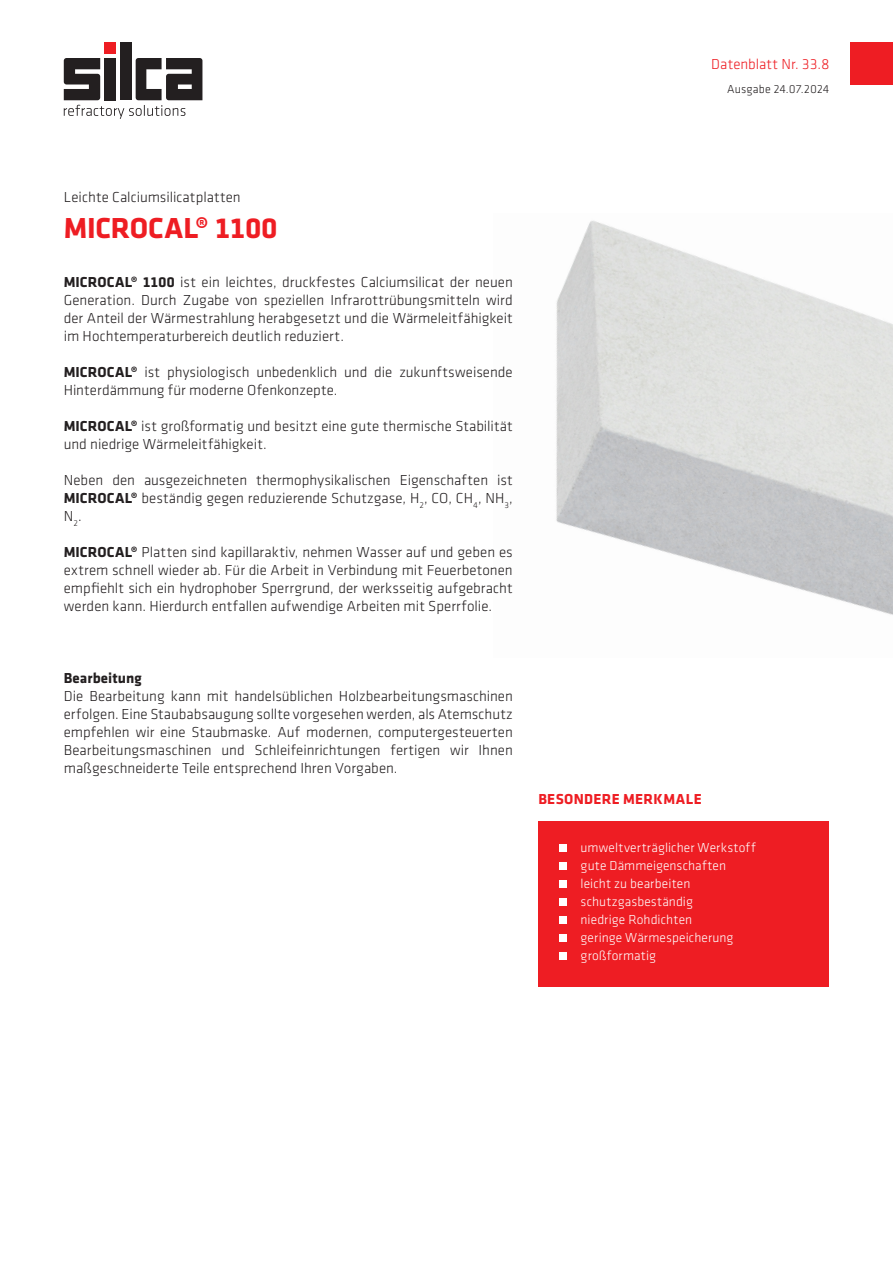
<style>
.page{position:relative;width:893px;height:1263px;background:#fff}
.page>*{position:absolute;margin:0;border:0;box-sizing:border-box;transform-origin:0 0}
.t1{font:700 30px "Klavika";letter-spacing:-.005em;color:#ee1d23}
.t2{font:15px/18px "Klavika Light TF";color:#231f20;text-align:justify}
.t3{font:15px "Klavika Light TF";color:#ee1d23}
.t4{font:700 15px "Klavika";letter-spacing:.025em;color:#ee1d23}
.t5{font:700 15px "Klavika";letter-spacing:.005em;color:#231f20}
.t6{font:13.5px "Klavika Light TF";letter-spacing:.01em;color:#fff}
.t7{font:12px "Klavika Light TF";letter-spacing:.015em;color:#231f20}
.s1{font-family:"Klavika";font-weight:700}
</style>
<div class="page">
<img style="left:556px;top:220px;width:337px;height:395px">
<div style="left:120px;top:43px;width:11px;height:57px;background:#231f20"></div>
<svg style="left:64px;top:58px;width:138px;height:61px"></svg>
<div style="left:105px;top:43px;width:11px;height:11px;background:#ee1d23"></div>
<div style="left:850px;top:43px;width:43px;height:42px;background:#ee1d23"></div>
<div style="left:538px;top:821px;width:291px;height:165px;background:#ee1d23"></div>
<div style="left:560px;top:844px;width:7px;height:8px;background:#fff"></div>
<div style="left:560px;top:862px;width:7px;height:8px;background:#fff"></div>
<div style="left:560px;top:880px;width:7px;height:8px;background:#fff"></div>
<div style="left:560px;top:898px;width:7px;height:8px;background:#fff"></div>
<div style="left:560px;top:916px;width:7px;height:8px;background:#fff"></div>
<div style="left:560px;top:934px;width:7px;height:8px;background:#fff"></div>
<div style="left:560px;top:952px;width:7px;height:8px;background:#fff"></div>
<p class="t3" style="left:711px;top:56px;width:119px">Datenblatt Nr. 33.8</p>
<p class="t7" style="left:727px;top:83px;width:104px">Ausgabe 24.07.2024</p>
<p class="t2" style="left:64px;top:188px;width:178px">Leichte Calciumsilicatplatten</p>
<p class="t1" style="left:64px;top:211px;width:215px">MICROCAL® 1100</p>
<p class="t2" style="left:64px;top:273px;width:451px"><span class="s1">MICROCAL® 1100</span> ist ein leichtes, druckfestes Calciumsilicat der neuen Generation. Durch Zugabe von speziellen Infrarottrübungsmitteln wird der Anteil der Wärmestrahlung herabgesetzt und die Wärmeleitfähigkeit im Hochtemperaturbereich deutlich reduziert.</p>
<p class="t2" style="left:64px;top:363px;width:451px"><span class="s1">MICROCAL®</span> ist physiologisch unbedenklich und die zukunftsweisende<br>Hinterdämmung für moderne Ofenkonzepte.</p>
<p class="t2" style="left:64px;top:417px;width:451px"><span class="s1">MICROCAL®</span> ist großformatig und besitzt eine gute thermische Stabilität und niedrige Wärmeleitfähigkeit.</p>
<p class="t2" style="left:64px;top:471px;width:451px">Neben den ausgezeichneten thermophysikalischen Eigenschaften ist <span class="s1">MICROCAL®</span> beständig gegen reduzierende Schutzgase, H<sub>2</sub>, CO, CH<sub>4</sub>, NH<sub>3</sub>, N<sub>2</sub>.</p>
<p class="t2" style="left:64px;top:543px;width:451px"><span class="s1">MICROCAL®</span> Platten sind kapillaraktiv, nehmen Wasser auf und geben es extrem schnell wieder ab. Für die Arbeit in Verbindung mit Feuerbetonen empfiehlt sich ein hydrophober Sperrgrund, der werksseitig aufgebracht werden kann. Hierdurch entfallen aufwendige Arbeiten mit Sperrfolie.</p>
<p class="t5" style="left:64px;top:670px;width:80px">Bearbeitung</p>
<p class="t2" style="left:64px;top:687px;width:451px">Die Bearbeitung kann mit handelsüblichen Holzbearbeitungsmaschinen erfolgen. Eine Staubabsaugung sollte vorgesehen werden, als Atemschutz empfehlen wir eine Staubmaske. Auf modernen, computergesteuerten Bearbeitungsmaschinen und Schleifeinrichtungen fertigen wir Ihnen maßgeschneiderte Teile entsprechend Ihren Vorgaben.</p>
<p class="t4" style="left:538px;top:791px;width:165px">BESONDERE MERKMALE</p>
<p class="t6" style="left:581px;top:840px;width:177px">umweltverträglicher Werkstoff</p>
<p class="t6" style="left:581px;top:858px;width:147px">gute Dämmeigenschaften</p>
<p class="t6" style="left:581px;top:876px;width:111px">leicht zu bearbeiten</p>
<p class="t6" style="left:581px;top:894px;width:114px">schutzgasbeständig</p>
<p class="t6" style="left:581px;top:912px;width:113px">niedrige Rohdichten</p>
<p class="t6" style="left:581px;top:930px;width:154px">geringe Wärmespeicherung</p>
<p class="t6" style="left:581px;top:948px;width:77px">großformatig</p>
</div>
